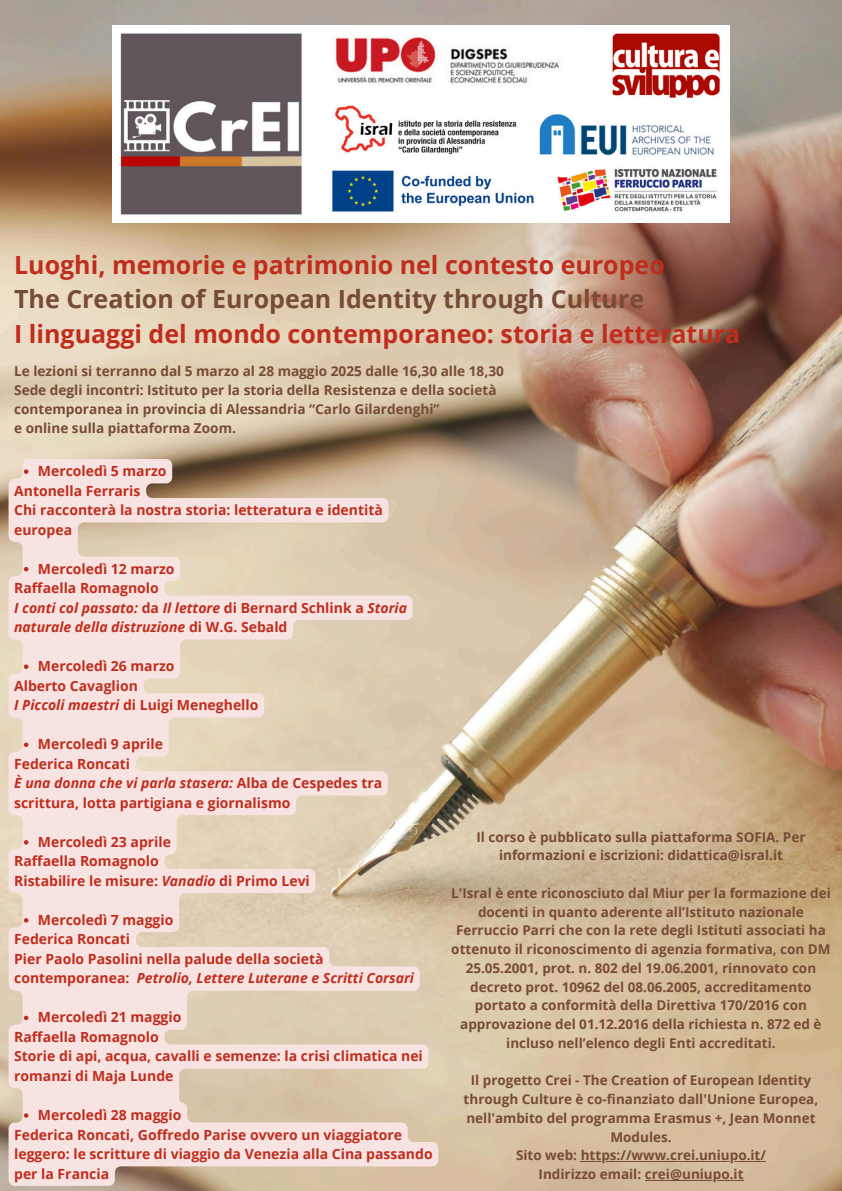
<style>
.page{position:relative;width:842px;height:1191px;background:#fff}
.page>*{position:absolute;margin:0;border:0;box-sizing:border-box;transform-origin:0 0}
.t1{font:700 25px/34.5px "Open Sans";color:#c02d1d}
.t2{font:700 14px/19.5px "Open Sans";color:#c02d1d}
.t3{font:italic 700 14px "Open Sans";color:#c02d1d}
.t4{font:700 13.6px/18.9px "Open Sans";color:#774b35}
.t5{font:700 13.5px/18.8px "Open Sans";color:#774b35;text-align:center}
.s1{color:#774b35}
.s2{font-style:italic}
.s3{font-style:normal}
</style>
<div class="page">
<img style="left:0;top:0;width:842px;height:1190px">
<img style="left:112px;top:25px;width:618px;height:198px">
<hr style="left:581px;top:1161px;width:185px;height:1px;background:#774b35">
<hr style="left:645px;top:1179px;width:99px;height:1px;background:#774b35">
<svg style="left:9px;top:459px;width:429px;height:726px;background:#e8d5c8"></svg>
<svg style="left:24px;top:469px;width:4px;height:5px"></svg>
<svg style="left:24px;top:567px;width:4px;height:4px"></svg>
<svg style="left:24px;top:664px;width:4px;height:5px"></svg>
<svg style="left:24px;top:742px;width:4px;height:5px"></svg>
<svg style="left:24px;top:840px;width:4px;height:4px"></svg>
<svg style="left:24px;top:918px;width:4px;height:4px"></svg>
<svg style="left:24px;top:1015px;width:4px;height:5px"></svg>
<svg style="left:24px;top:1113px;width:4px;height:4px"></svg>
<p class="t1" style="left:14px;top:247px;width:652px">Luoghi, memorie e patrimonio nel contesto europeo<br><span class="s1">The Creation of European Identity through Culture</span></p>
<h1 class="t1" style="left:14px;top:316px;width:727px">I linguaggi del mondo contemporaneo: storia e letteratura</h1>
<p class="t4" style="left:14px;top:361px;width:491px">Le lezioni si terranno dal 5 marzo al 28 maggio 2025 dalle 16,30 alle 18,30<br>Sede degli incontri: Istituto per la storia della Resistenza e della società contemporanea in provincia di Alessandria “Carlo Gilardenghi”<br>e online sulla piattaforma Zoom.</p>
<p class="t2" style="left:38px;top:461px;width:130px">Mercoledì 5 marzo</p>
<h2 class="t2" style="left:14px;top:480px;width:370px">Antonella Ferraris<br>Chi racconterà la nostra storia: letteratura e identità europea</h2>
<p class="t2" style="left:38px;top:558px;width:138px">Mercoledì 12 marzo</p>
<h2 class="t2" style="left:14px;top:578px;width:394px">Raffaella Romagnolo<br><span class="s2">I conti col passato:</span> da <span class="s2">Il lettore</span> di Bernard Schlink a <span class="s2">Storia</span></h2>
<p class="t3" style="left:14px;top:617px;width:275px">naturale della distruzione <span class="s3">di W.G. Sebald</span></p>
<p class="t2" style="left:14px;top:656px;width:246px;text-indent:24px">Mercoledì 26 marzo<br>Alberto Cavaglion<br><span class="s2">I Piccoli maestri</span> di Luigi Meneghello</p>
<p class="t2" style="left:38px;top:734px;width:127px">Mercoledì 9 aprile</p>
<h2 class="t2" style="left:14px;top:753px;width:370px">Federica Roncati<br><span class="s2">È una donna che vi parla stasera:</span> Alba de Cespedes tra scrittura, lotta partigiana e giornalismo</h2>
<h2 class="t2" style="left:38px;top:831px;width:135px">Mercoledì 23 aprile</h2>
<p class="t2" style="left:14px;top:851px;width:297px">Raffaella Romagnolo<br>Ristabilire le misure: <span class="s2">Vanadio</span> di Primo Levi</p>
<p class="t2" style="left:14px;top:909px;width:311px;text-indent:24px">Mercoledì 7 maggio<br>Federica Roncati<br>Pier Paolo Pasolini nella palude della società contemporanea:</p>
<h2 class="t3" style="left:137px;top:968px;width:279px">Petrolio, Lettere Luterane e Scritti Corsari</h2>
<h2 class="t2" style="left:14px;top:1007px;width:410px;text-indent:24px">Mercoledì 21 maggio<br>Raffaella Romagnolo<br>Storie di api, acqua, cavalli e semenze: la crisi climatica nei</h2>
<p class="t2" style="left:14px;top:1065px;width:161px">romanzi di Maja Lunde</p>
<p class="t2" style="left:14px;top:1104px;width:389px;text-indent:24px">Mercoledì 28 maggio<br>Federica Roncati, Goffredo Parise ovvero un viaggiatore</p>
<h2 class="t2" style="left:14px;top:1143px;width:420px">leggero: le scritture di viaggio da Venezia alla Cina passando per la Francia</h2>
<h2 class="t5" style="left:476px;top:826px;width:331px">Il corso è pubblicato sulla piattaforma SOFIA. Per informazioni e iscrizioni: didattica@isral.it</h2>
<p class="t5" style="left:451px;top:883px;width:381px">L'Isral è ente riconosciuto dal Miur per la formazione dei docenti in quanto aderente all’Istituto nazionale Ferruccio Parri che con la rete degli Istituti associati ha ottenuto il riconoscimento di agenzia formativa, con DM 25.05.2001, prot. n. 802 del 19.06.2001, rinnovato con decreto prot. 10962 del 08.06.2005, accreditamento portato a conformità della Direttiva 170/2016 con approvazione del 01.12.2016 della richiesta n. 872 ed è incluso nell’elenco degli Enti accreditati.</p>
<h2 class="t5" style="left:464px;top:1070px;width:356px">Il progetto Crei - The Creation of European Identity through Culture è co-finanziato dall'Unione Europea, nell'ambito del programma Erasmus +, Jean Monnet Modules.<br>Sito web: https://www.crei.uniupo.it/</h2>
<p class="t5" style="left:539px;top:1164px;width:206px">Indirizzo email: crei@uniupo.it</p>
</div>
